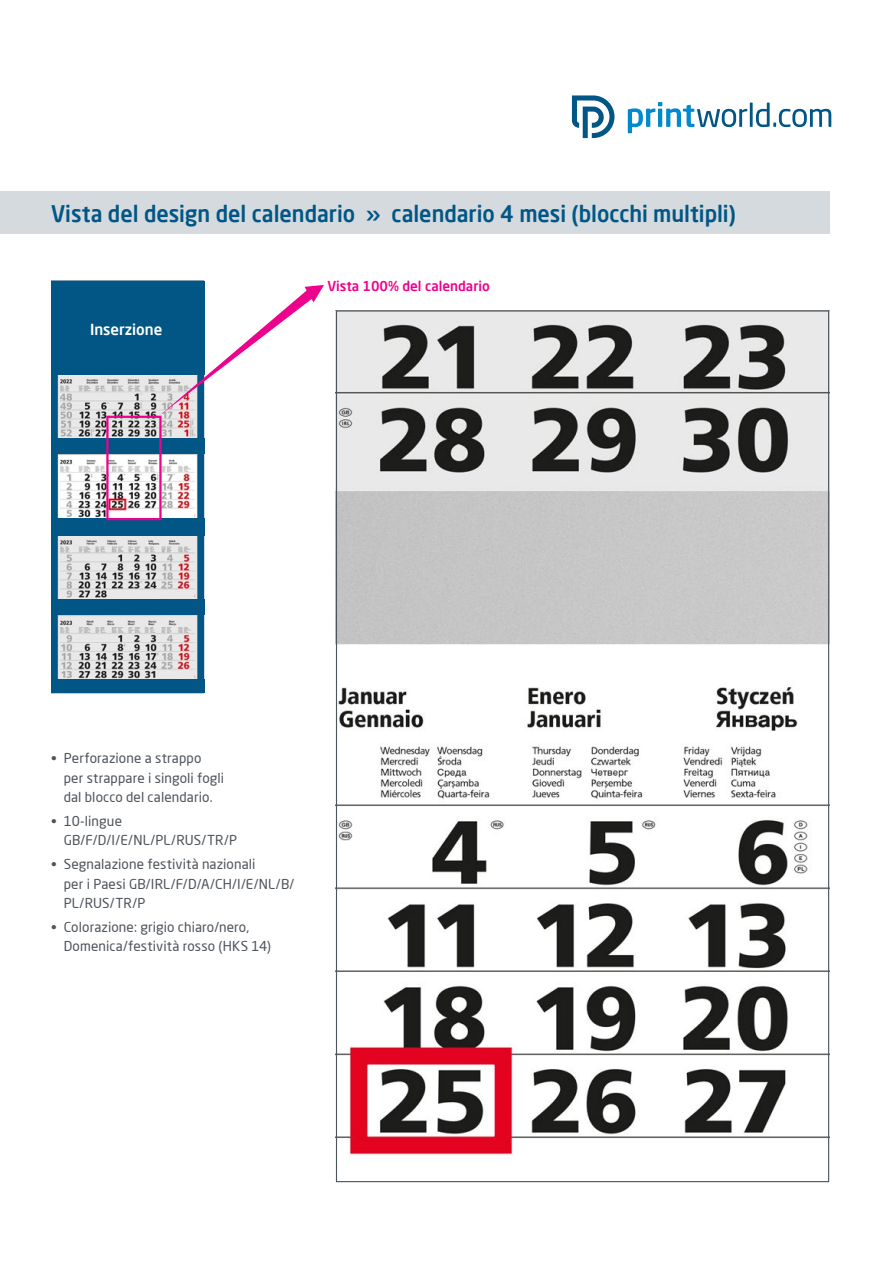
<style>
.page{position:relative;width:893px;height:1263px;background:#fff}
.page>*{position:absolute;margin:0;border:0;box-sizing:border-box;transform-origin:0 0}
.t1{font:500 22.5px "Neo Sans Pro";color:#015685;scale:.96 1}
.t2{font:500 15px "Neo Sans Pro";color:#fff}
.t3{font:13.5px/19.5px "Neo Sans Pro";letter-spacing:.01em;color:#4d545a}
.t4{font:500 13.5px "Neo Sans Pro";color:#ed028c}
</style>
<div class="page">
<div style="left:0;top:191px;width:829px;height:43px;background:#d4dade"></div>
<svg style="left:628px;top:102px;width:203px;height:31px"></svg>
<svg style="left:572px;top:96px;width:42px;height:42px"></svg>
<img style="left:338px;top:312px;width:489px;height:843px">
<img style="left:59px;top:375px;width:137px;height:304px">
<div style="left:51px;top:600px;width:153px;height:15px;background:#015685"></div>
<div style="left:51px;top:281px;width:153px;height:94px;background:#015685"></div>
<div style="left:51px;top:281px;width:153px;height:412px;border:7px solid #015685"></div>
<div style="left:51px;top:438px;width:153px;height:16px;background:#015685"></div>
<div style="left:51px;top:518px;width:153px;height:18px;background:#015685"></div>
<div style="left:106px;top:416px;width:56px;height:104px;border:2px solid #ed028c"></div>
<svg style="left:159px;top:285px;width:165px;height:131px"></svg>
<div style="left:51px;top:679px;width:153px;height:14px;background:#015685"></div>
<h1 class="t1" style="left:51px;top:200px;width:715px">Vista del design del calendario » calendario 4 mesi (blocchi multipli)</h1>
<p class="t2" style="left:90px;top:320px;width:74px">Inserzione</p>
<p class="t4" style="left:327px;top:277px;width:164px">Vista 100% del calendario</p>
<p class="t3" style="left:64px;top:748px;width:162px;text-indent:-13px">• Perforazione a strappo per strappare i singoli fogli dal blocco del calendario.</p>
<p class="t3" style="left:64px;top:811px;width:175px;text-indent:-13px">• 10-lingue<br>GB/F/D/I/E/NL/PL/RUS/TR/P</p>
<p class="t3" style="left:64px;top:854px;width:232px;text-indent:-13px">• Segnalazione festività nazionali<br>per i Paesi GB/IRL/F/D/A/CH/I/E/NL/B/<br>PL/RUS/TR/P</p>
<p class="t3" style="left:64px;top:917px;width:209px;text-indent:-13px">• Colorazione: grigio chiaro/nero,<br>Domenica/festività rosso (HKS 14)</p>
</div>
